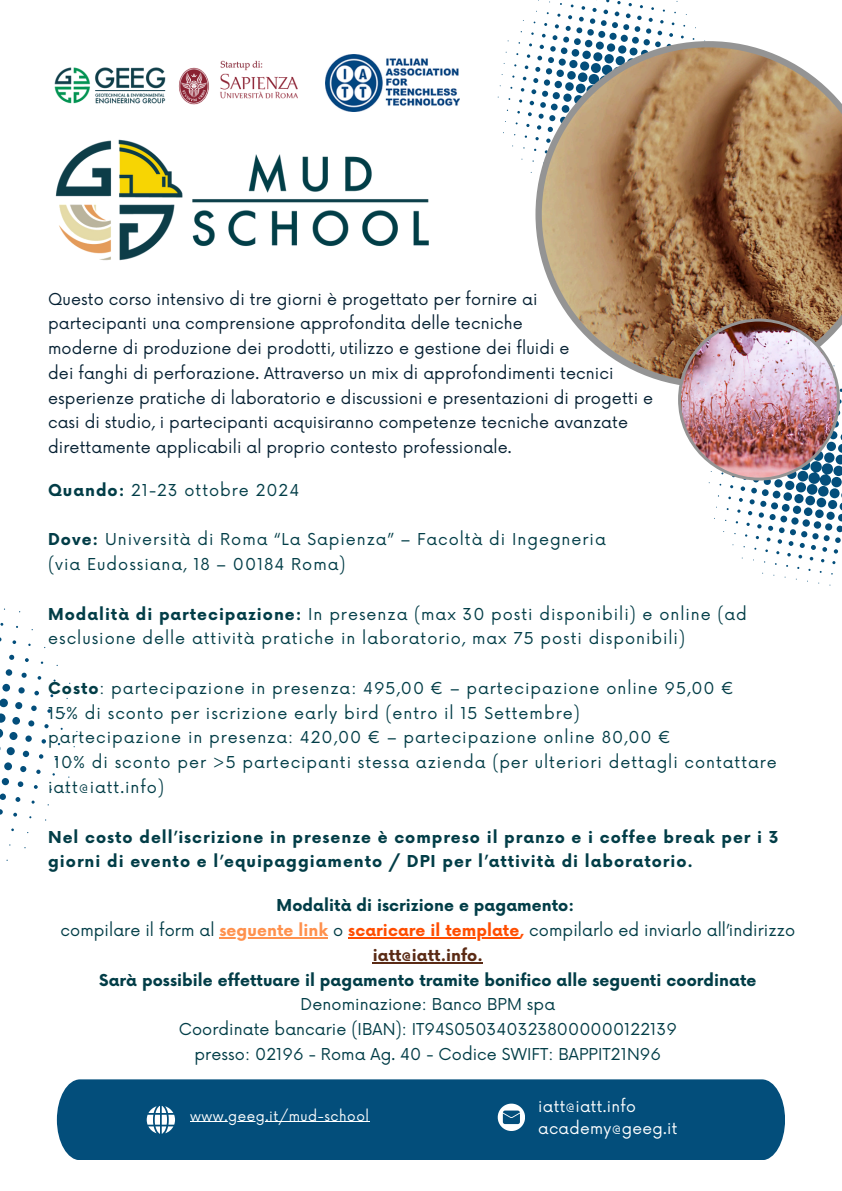
<style>
.page{position:relative;width:842px;height:1191px;background:#fff}
.page>*{position:absolute;margin:0;border:0;box-sizing:border-box;transform-origin:0 0}
.t1{font:16px/24.8px "Now";letter-spacing:.06em;color:#023d47}
.t2{font:16px/24.8px "Now";letter-spacing:.005em;color:#062133}
.t3{font:16px/24.8px "Now";letter-spacing:.005em;color:#023d47;text-align:center}
.t4{font:700 16px/24.8px "Now";letter-spacing:.06em;color:#023d47}
.t5{font:15.5px "Now";letter-spacing:.02em;color:#fff}
.t6{font:13.6px "Now";letter-spacing:.04em;color:#fff}
.s1{font-weight:700}
.s2{font-weight:700;color:#ff914d}
.s3{font-weight:700;color:#ff4d00}
.s4{font-weight:700;color:#5b2b15}
</style>
<div class="page">
<svg style="left:0;top:729px;width:3px;height:21px"></svg>
<svg style="left:0;top:713px;width:6px;height:9px"></svg>
<svg style="left:0;top:698px;width:8px;height:9px"></svg>
<div style="left:7px;top:747px;width:8px;height:8px;background:#034e7b;border-radius:50%"></div>
<svg style="left:9px;top:731px;width:8px;height:9px"></svg>
<div style="left:4px;top:762px;width:8px;height:8px;background:#034e7b;border-radius:50%"></div>
<div style="left:2px;top:683px;width:8px;height:8px;background:#034e7b;border-radius:50%"></div>
<div style="left:12px;top:717px;width:8px;height:7px;background:#034e7b;border-radius:50%"></div>
<div style="left:2px;top:778px;width:7px;height:7px;background:#034e7b;border-radius:50%"></div>
<div style="left:15px;top:702px;width:7px;height:7px;background:#034e7b;border-radius:50%"></div>
<svg style="left:6px;top:669px;width:6px;height:6px"></svg>
<svg style="left:0;top:793px;width:6px;height:6px"></svg>
<div style="left:25px;top:735px;width:7px;height:6px;background:#034e7b;border-radius:50%"></div>
<div style="left:23px;top:750px;width:6px;height:7px;background:#034e7b;border-radius:50%"></div>
<div style="left:18px;top:687px;width:7px;height:6px;background:#034e7b;border-radius:50%"></div>
<svg style="left:20px;top:766px;width:6px;height:6px"></svg>
<svg style="left:28px;top:720px;width:6px;height:6px"></svg>
<svg style="left:18px;top:781px;width:5px;height:6px"></svg>
<svg style="left:31px;top:705px;width:6px;height:6px"></svg>
<svg style="left:0;top:809px;width:3px;height:5px"></svg>
<svg style="left:22px;top:672px;width:5px;height:5px"></svg>
<svg style="left:9px;top:654px;width:5px;height:5px"></svg>
<svg style="left:15px;top:797px;width:5px;height:4px"></svg>
<svg style="left:34px;top:690px;width:5px;height:5px"></svg>
<svg style="left:42px;top:739px;width:4px;height:4px"></svg>
<svg style="left:39px;top:754px;width:4px;height:4px"></svg>
<svg style="left:36px;top:769px;width:5px;height:5px"></svg>
<svg style="left:44px;top:724px;width:5px;height:4px"></svg>
<svg style="left:13px;top:812px;width:4px;height:4px"></svg>
<svg style="left:25px;top:658px;width:4px;height:4px"></svg>
<svg style="left:34px;top:785px;width:4px;height:3px"></svg>
<svg style="left:12px;top:640px;width:4px;height:4px"></svg>
<svg style="left:498px;top:0;width:208px;height:173px"></svg>
<div style="left:57px;top:1079px;width:728px;height:80px;background:#034e7b"></div>
<svg style="left:535px;top:41px;width:307px;height:344px"></svg>
<svg style="left:147px;top:1105px;width:28px;height:28px"></svg>
<svg style="left:498px;top:1103px;width:27px;height:27px"></svg>
<img style="left:326px;top:54px;width:133px;height:57px">
<img style="left:54px;top:60px;width:244px;height:45px">
<img style="left:55px;top:139px;width:374px;height:122px">
<img style="left:678px;top:318px;width:164px;height:267px">
<hr style="left:190px;top:1121px;width:180px;height:1px;background:#fff">
<hr style="left:219px;top:937px;width:109px;height:1px;background:#ff914d">
<hr style="left:348px;top:937px;width:171px;height:1px;background:#ff4d00">
<hr style="left:373px;top:962px;width:110px;height:1px;background:#5b2b15">
<p class="t2" style="left:48px;top:287px;width:607px">Questo corso intensivo di tre giorni è progettato per fornire ai<br>partecipanti una comprensione approfondita delle tecniche<br>moderne di produzione dei prodotti, utilizzo e gestione dei fluidi e<br>dei fanghi di perforazione. Attraverso un mix di approfondimenti tecnici esperienze pratiche di laboratorio e discussioni e presentazioni di progetti e casi di studio, i partecipanti acquisiranno competenze tecniche avanzate direttamente applicabili al proprio contesto professionale.</p>
<h2 class="t1" style="left:48px;top:478px;width:253px"><span class="s1">Quando:</span> 21-23 ottobre 2024</h2>
<p class="t1" style="left:48px;top:528px;width:559px"><span class="s1">Dove:</span> Università di Roma “La Sapienza” – Facoltà di Ingegneria (via Eudossiana, 18 – 00184 Roma)</p>
<p class="t1" style="left:48px;top:602px;width:700px"><span class="s1">Modalità di partecipazione:</span> In presenza (max 30 posti disponibili) e online (ad esclusione delle attività pratiche in laboratorio, max 75 posti disponibili)</p>
<h2 class="t1" style="left:48px;top:676px;width:687px"><span class="s1">Costo</span>: partecipazione in presenza: 495,00 € – partecipazione online 95,00 €</h2>
<h2 class="t1" style="left:48px;top:701px;width:533px">15% di sconto per iscrizione early bird (entro il 15 Settembre)</h2>
<h2 class="t1" style="left:48px;top:726px;width:624px">partecipazione in presenza: 420,00 € – partecipazione online 80,00 €</h2>
<h2 class="t1" style="left:54px;top:750px;width:724px">10% di sconto per &gt;5 partecipanti stessa azienda (per ulteriori dettagli contattare</h2>
<h2 class="t1" style="left:48px;top:775px;width:117px">iatt@iatt.info)</h2>
<h2 class="t4" style="left:48px;top:825px;width:732px">Nel costo dell’iscrizione in presenze è compreso il pranzo e i coffee break per i 3 giorni di evento e l’equipaggiamento / DPI per l’attività di laboratorio.</h2>
<h2 class="t3" style="left:61px;top:893px;width:736px"><span class="s1">Modalità di iscrizione e pagamento:<br></span>compilare il form al <span class="s2">seguente link</span> o <span class="s3">scaricare il template,</span> compilarlo ed inviarlo all’indirizzo</h2>
<p class="t3" style="left:99px;top:943px;width:659px"><span class="s4">iatt@iatt.info.<br></span><span class="s1">Sarà possibile effettuare il pagamento tramite bonifico alle seguenti coordinate </span>Denominazione: Banco BPM spa<br>Coordinate bancarie (IBAN): IT94S0503403238000000122139<br>presso: 02196 - Roma Ag. 40 - Codice SWIFT: BAPPIT21N96</p>
<h2 class="t6" style="left:190px;top:1107px;width:180px">www.geeg.it/mud-school</h2>
<h1 class="t5" style="left:538px;top:1097px;width:99px">iatt@iatt.info</h1>
<p class="t5" style="left:538px;top:1119px;width:141px">academy@geeg.it</p>
</div>
